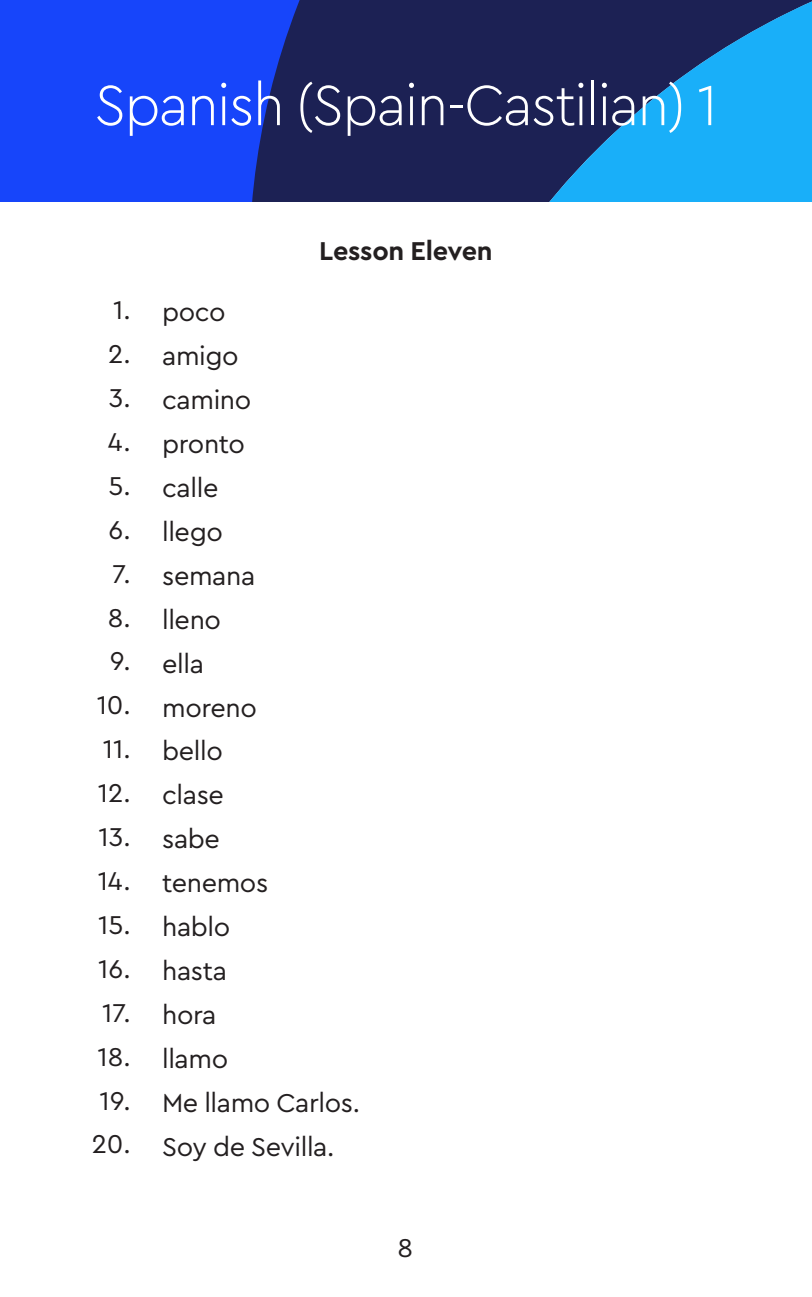
<style>
.page{position:relative;width:812px;height:1297px;background:#fff}
.page>*{position:absolute;margin:0;border:0;box-sizing:border-box;transform-origin:0 0}
.t1{font:300 59.62px "Cera PRO";letter-spacing:-.03em;color:#fff;scale:.96 1}
.List_Paragraph{font:27px/43.9px "Cera PRO";letter-spacing:-.015em;color:#231f20;text-align:right}
.t2{font:700 27px "Cera PRO";letter-spacing:-.01em;color:#231f20}
</style>
<div class="page">
<div style="left:0;top:0;width:207px;height:201px;background:#1745fa"></div>
<svg style="left:207px;top:0;width:84px;height:201px;background:#183cd3"></svg>
<svg style="left:291px;top:0;width:493px;height:201px;background:#1b447d"></svg>
<div style="left:784px;top:0;width:27px;height:201px;background:#19aff9"></div>
<h1 class="t1" style="left:94px;top:65px;width:650px">Spanish (Spain-Castilian) 1</h1>
<p class="List_Paragraph" style="left:92px;top:287px;width:40px">1.<br>2.<br>3.<br>4.<br>5.<br>6.<br>7.<br>8.<br>9.<br>10.<br>11.<br>12.<br>13.<br>14.<br>15.<br>16.<br>17.<br>18.<br>19.<br>20.</p>
<p class="t2" style="left:319px;top:232px;width:175px">Lesson Eleven</p>
<p class="List_Paragraph" style="left:162px;top:289px;width:65px">poco</p>
<p class="List_Paragraph" style="left:162px;top:333px;width:78px">amigo</p>
<p class="List_Paragraph" style="left:162px;top:377px;width:91px">camino</p>
<p class="List_Paragraph" style="left:162px;top:421px;width:84px">pronto</p>
<p class="List_Paragraph" style="left:162px;top:464px;width:58px">calle</p>
<p class="List_Paragraph" style="left:162px;top:508px;width:62px">llego</p>
<p class="List_Paragraph" style="left:162px;top:552px;width:95px">semana</p>
<p class="List_Paragraph" style="left:162px;top:596px;width:60px">lleno</p>
<p class="List_Paragraph" style="left:162px;top:640px;width:43px">ella</p>
<p class="List_Paragraph" style="left:162px;top:684px;width:96px">moreno</p>
<p class="List_Paragraph" style="left:162px;top:728px;width:62px">bello</p>
<p class="List_Paragraph" style="left:162px;top:772px;width:63px">clase</p>
<p class="List_Paragraph" style="left:162px;top:815px;width:59px">sabe</p>
<p class="List_Paragraph" style="left:162px;top:859px;width:108px">tenemos</p>
<p class="List_Paragraph" style="left:162px;top:903px;width:70px">hablo</p>
<p class="List_Paragraph" style="left:162px;top:947px;width:66px">hasta</p>
<p class="List_Paragraph" style="left:162px;top:991px;width:56px">hora</p>
<p class="List_Paragraph" style="left:162px;top:1035px;width:67px">llamo</p>
<p class="List_Paragraph" style="left:162px;top:1079px;width:199px">Me llamo Carlos.</p>
<p class="List_Paragraph" style="left:162px;top:1123px;width:174px">Soy de Sevilla.</p>
<p class="List_Paragraph" style="left:397px;top:1224px;width:17px">8</p>
</div>
